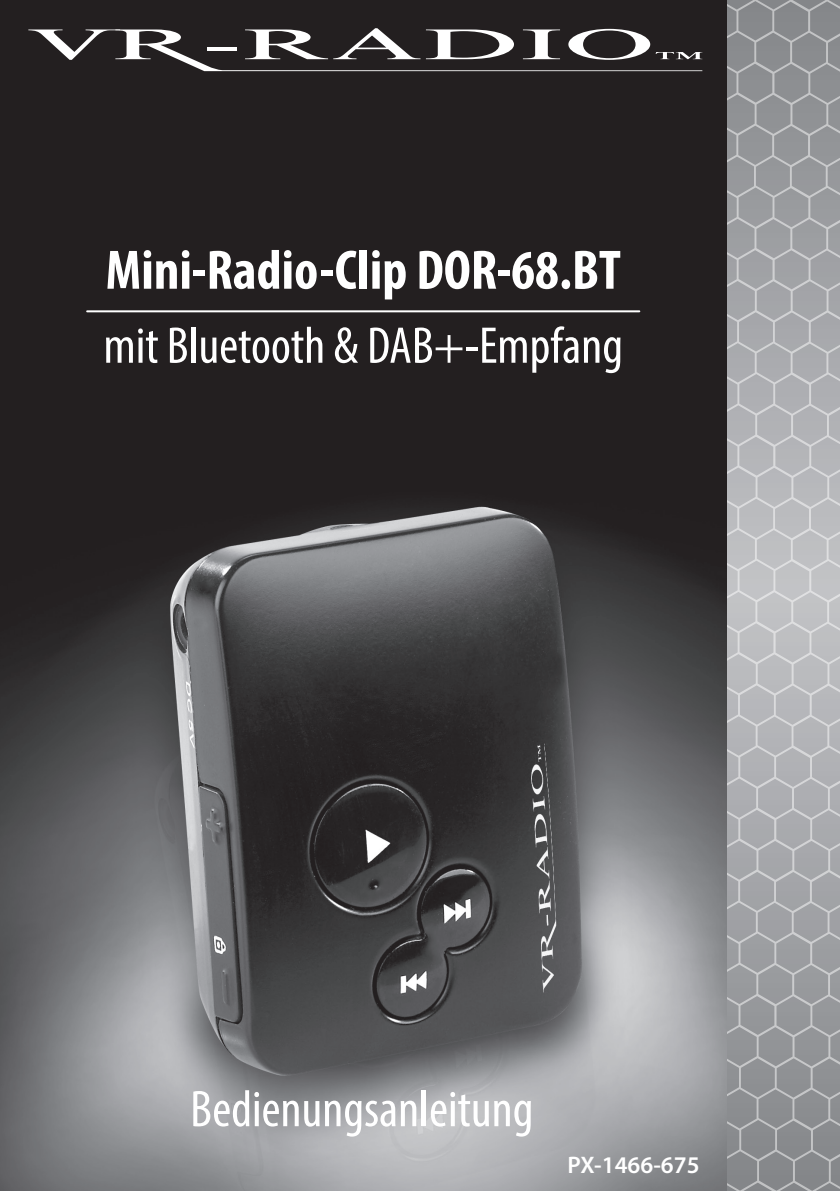
<style>
.page{position:relative;width:840px;height:1191px;background:#fff}
.page>*{position:absolute;margin:0;border:0;box-sizing:border-box;transform-origin:0 0}
.t1{font:700 condensed 56px "Myriad Pro";color:#fff}
.t2{font:condensed 52px "Myriad Pro";color:#fff}
.t3{font:600 24px "Myriad Pro";color:#fff}
</style>
<div class="page">
<svg style="left:717px;top:0;width:122px;height:1191px;background:#a6a7ab"></svg>
<img style="left:0;top:1px;width:726px;height:1190px">
<svg style="left:28px;top:28px;width:674px;height:43px"></svg>
<hr style="left:87px;top:310px;width:552px;height:2px;background:#fff">
<p class="t1" style="left:105px;top:235px;width:516px">Mini-Radio-Clip DOR-68.BT</p>
<p class="t2" style="left:103px;top:314px;width:521px">mit Bluetooth &amp; DAB+-Empfang</p>
<p class="t2" style="left:190px;top:1077px;width:344px">Bedienungsanleitung</p>
<p class="t3" style="left:567px;top:1150px;width:133px">PX-1466-675</p>
</div>
